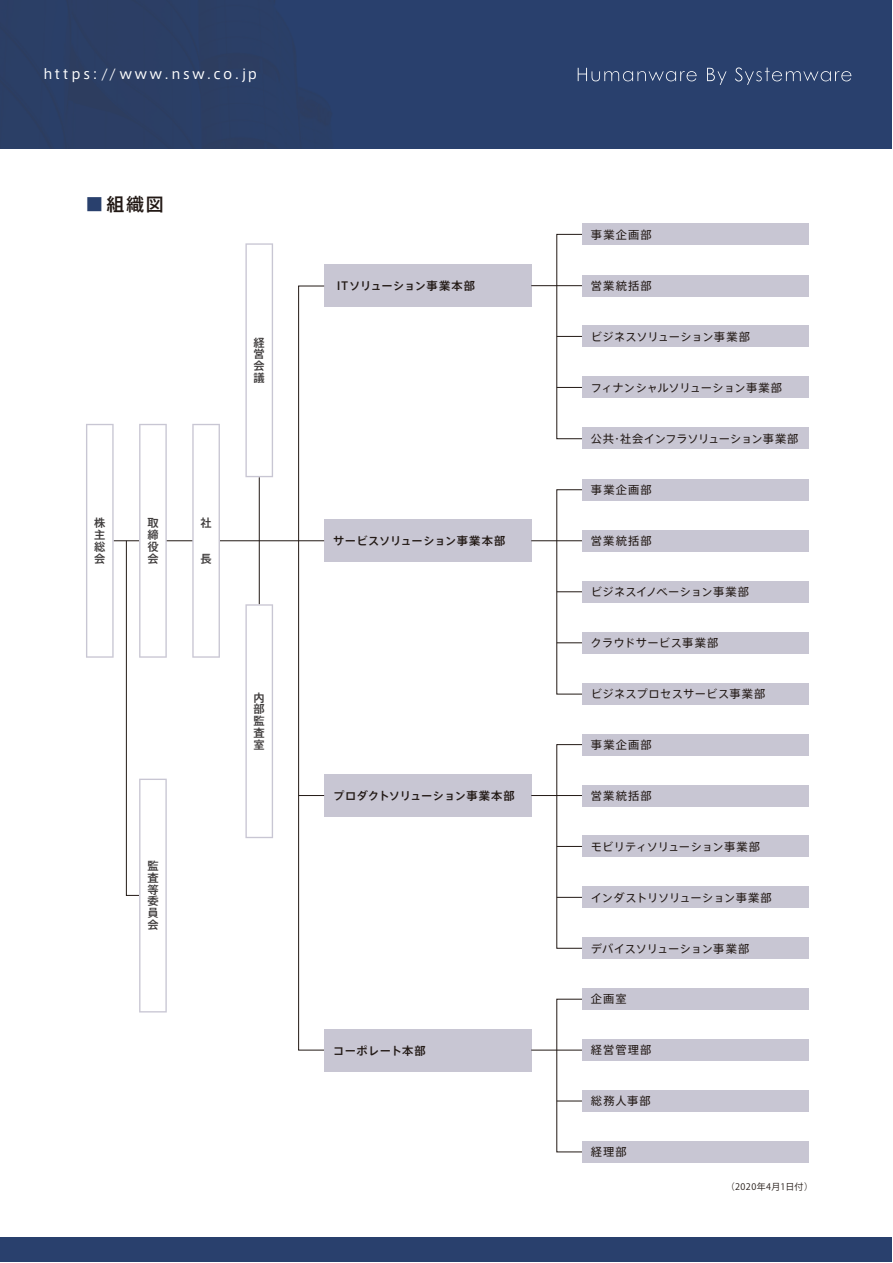
<style>
.page{position:relative;width:893px;height:1263px;background:#fff}
.page>*{position:absolute;margin:0;border:0;box-sizing:border-box;transform-origin:0 0}
.t1{font:18px "Axis Std Medium 90 msp RKSJ H";color:#221915}
.t2{font:13.5px "Axis Std Regular 90 msp RKSJ H";letter-spacing:.165em;color:#fff}
.t3{font:11.25px "Axis Std Regular 90 msp RKSJ H";letter-spacing:.03em;color:#221915}
.t4{font:11.25px "Axis Std Medium 90 msp RKSJ H";letter-spacing:.035em;color:#221915}
.t5{font:11.25px "Axis Std Regular 90 msp RKSJ H";letter-spacing:-.005em;color:#221915}
.t6{font:11.25px/11.9px "Axis Std Medium 90 msp RKSJ H";color:#3f3c3c;text-align:justify}
.t7{font:11.25px "Axis Std Regular 90 msp RKSJ H";letter-spacing:-.025em;color:#221915}
.t8{font:11.25px "Axis Std Medium 90 msp RKSJ H";letter-spacing:-.01em;color:#221915}
.t9{font:11.25px "Axis Std Regular 90 msp RKSJ H";letter-spacing:-.015em;color:#221915}
.t10{font:11.25px "Axis Std Regular 90 msp RKSJ H";letter-spacing:-.01em;color:#221915}
.t11{font:11.25px "Axis Std Regular 90 msp RKSJ H";color:#221915}
.t12{font:9px "Koz Go Pro Regular 90 msp RKSJ H";letter-spacing:.05em;color:#221915}
.s1{color:#29406d}
</style>
<div class="page">
<div style="left:1px;top:1px;width:891px;height:148px;background:#29406d"></div>
<div style="left:1px;top:1237px;width:891px;height:25px;background:#29406d"></div>
<div style="left:324px;top:774px;width:207px;height:43px;background:#c8c6d3"></div>
<div style="left:324px;top:264px;width:207px;height:43px;background:#c8c6d3"></div>
<div style="left:298px;top:286px;width:26px;height:764px;border:1px solid #221915"></div>
<hr style="left:114px;top:541px;width:185px;height:1px;background:#221915">
<svg style="left:557px;top:897px;width:25px;height:1px"></svg>
<hr style="left:531px;top:795px;width:51px;height:1px;background:#221915">
<svg style="left:299px;top:795px;width:25px;height:1px"></svg>
<svg style="left:557px;top:846px;width:25px;height:1px"></svg>
<svg style="left:557px;top:1101px;width:25px;height:1px"></svg>
<hr style="left:531px;top:285px;width:51px;height:1px;background:#221915">
<svg style="left:557px;top:387px;width:25px;height:1px"></svg>
<div style="left:324px;top:1029px;width:207px;height:42px;background:#c8c6d3"></div>
<hr style="left:531px;top:1050px;width:51px;height:1px;background:#221915">
<div style="left:324px;top:520px;width:207px;height:42px;background:#c8c6d3"></div>
<hr style="left:531px;top:541px;width:51px;height:1px;background:#221915">
<svg style="left:299px;top:541px;width:25px;height:1px"></svg>
<svg style="left:557px;top:336px;width:25px;height:1px"></svg>
<svg style="left:557px;top:643px;width:25px;height:1px"></svg>
<svg style="left:557px;top:592px;width:25px;height:1px"></svg>
<div style="left:582px;top:632px;width:227px;height:21px;background:#c8c6d3"></div>
<div style="left:582px;top:683px;width:227px;height:21px;background:#c8c6d3"></div>
<div style="left:582px;top:785px;width:227px;height:21px;background:#c8c6d3"></div>
<div style="left:582px;top:734px;width:227px;height:21px;background:#c8c6d3"></div>
<div style="left:582px;top:836px;width:227px;height:21px;background:#c8c6d3"></div>
<div style="left:582px;top:887px;width:227px;height:21px;background:#c8c6d3"></div>
<div style="left:582px;top:938px;width:227px;height:21px;background:#c8c6d3"></div>
<div style="left:582px;top:1141px;width:227px;height:22px;background:#c8c6d3"></div>
<div style="left:582px;top:1090px;width:227px;height:22px;background:#c8c6d3"></div>
<div style="left:582px;top:1039px;width:227px;height:22px;background:#c8c6d3"></div>
<div style="left:582px;top:989px;width:227px;height:21px;background:#c8c6d3"></div>
<div style="left:582px;top:581px;width:227px;height:21px;background:#c8c6d3"></div>
<div style="left:582px;top:530px;width:227px;height:21px;background:#c8c6d3"></div>
<div style="left:582px;top:479px;width:227px;height:21px;background:#c8c6d3"></div>
<div style="left:582px;top:428px;width:227px;height:21px;background:#c8c6d3"></div>
<div style="left:582px;top:377px;width:227px;height:21px;background:#c8c6d3"></div>
<div style="left:582px;top:326px;width:227px;height:21px;background:#c8c6d3"></div>
<div style="left:582px;top:275px;width:227px;height:21px;background:#c8c6d3"></div>
<div style="left:582px;top:224px;width:227px;height:21px;background:#c8c6d3"></div>
<svg style="left:86px;top:424px;width:28px;height:234px"></svg>
<svg style="left:192px;top:424px;width:28px;height:234px"></svg>
<svg style="left:126px;top:424px;width:41px;height:589px"></svg>
<hr style="left:259px;top:477px;width:1px;height:127px;background:#221915">
<svg style="left:245px;top:604px;width:28px;height:234px"></svg>
<svg style="left:245px;top:243px;width:28px;height:234px"></svg>
<svg style="left:578px;top:68px;width:119px;height:13px"></svg>
<svg style="left:707px;top:68px;width:19px;height:17px"></svg>
<svg style="left:735px;top:67px;width:116px;height:18px"></svg>
<p class="t2" style="left:43px;top:69px;width:215px">https://www.nsw.co.jp</p>
<h1 class="t1" style="left:85px;top:197px;width:80px"><span class="s1">■</span>組織図</h1>
<p class="t6" style="left:254px;top:338px;width:13px">経営会議</p>
<p class="t6" style="left:94px;top:519px;width:13px">株主総会</p>
<p class="t6" style="left:147px;top:519px;width:13px">取締役会</p>
<p class="t6" style="left:200px;top:519px;width:12px">社</p>
<p class="t6" style="left:200px;top:554px;width:12px">長</p>
<p class="t6" style="left:147px;top:861px;width:12px">監査等委員会</p>
<p class="t6" style="left:254px;top:693px;width:12px">内部監査室</p>
<p class="t4" style="left:337px;top:282px;width:140px">ITソリューション事業本部</p>
<p class="t4" style="left:333px;top:537px;width:174px">サービスソリューション事業本部</p>
<p class="t8" style="left:333px;top:792px;width:183px">プロダクトソリューション事業本部</p>
<p class="t4" style="left:333px;top:1046px;width:94px">コーポレート本部</p>
<p class="t3" style="left:591px;top:230px;width:62px">事業企画部</p>
<p class="t3" style="left:591px;top:282px;width:63px">営業統括部</p>
<p class="t11" style="left:591px;top:332px;width:161px">ビジネスソリューション事業部</p>
<p class="t5" style="left:591px;top:383px;width:193px">フィナンシャルソリューション事業部</p>
<p class="t7" style="left:591px;top:434px;width:209px">公共・社会インフラソリューション事業部</p>
<p class="t3" style="left:591px;top:486px;width:62px">事業企画部</p>
<p class="t3" style="left:591px;top:537px;width:63px">営業統括部</p>
<p class="t3" style="left:591px;top:588px;width:160px">ビジネスイノベーション事業部</p>
<p class="t3" style="left:591px;top:639px;width:129px">クラウドサービス事業部</p>
<p class="t3" style="left:591px;top:689px;width:176px">ビジネスプロセスサービス事業部</p>
<p class="t3" style="left:591px;top:740px;width:62px">事業企画部</p>
<p class="t3" style="left:591px;top:791px;width:63px">営業統括部</p>
<p class="t5" style="left:591px;top:842px;width:171px">モビリティソリューション事業部</p>
<p class="t9" style="left:591px;top:893px;width:182px">インダストリソリューション事業部</p>
<p class="t10" style="left:591px;top:944px;width:160px">デバイスソリューション事業部</p>
<p class="t3" style="left:591px;top:995px;width:37px">企画室</p>
<p class="t3" style="left:591px;top:1046px;width:62px">経営管理部</p>
<p class="t3" style="left:591px;top:1097px;width:61px">総務人事部</p>
<p class="t3" style="left:591px;top:1148px;width:37px">経理部</p>
<p class="t12" style="left:726px;top:1183px;width:89px">（2020年4月1日付）</p>
</div>
